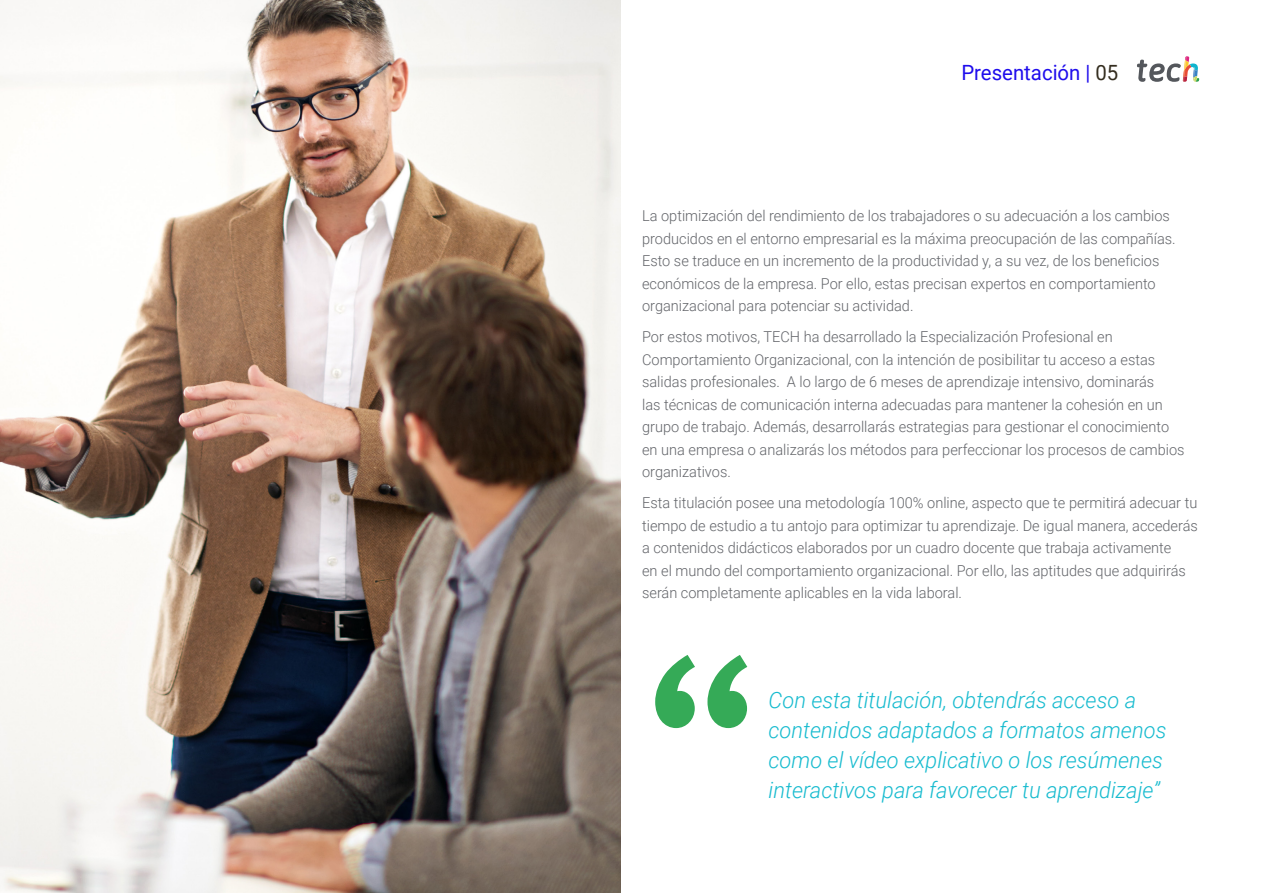
<style>
.page{position:relative;width:1263px;height:893px;background:#fff}
.page>*{position:absolute;margin:0;border:0;box-sizing:border-box;transform-origin:0 0}
.Destacados{font:italic 300 22.5px/30px "Roboto";color:#17bbcf}
.Sección___Pag{font:21px "Roboto";color:#1f0dec}
.Texto_Simple{font:300 15px/22.5px "Roboto";color:#63656a}
.s1{color:#342d1f}
</style>
<div class="page">
<svg style="left:655px;top:655px;width:92px;height:73px"></svg>
<img style="left:0;top:0;width:621px;height:893px">
<svg style="left:1137px;top:56px;width:62px;height:26px"></svg>
<p class="Sección___Pag" style="left:961px;top:57px;width:159px">Presentación | <span class="s1">05</span></p>
<p class="Texto_Simple" style="left:642px;top:204px;width:535px">La optimización del rendimiento de los trabajadores o su adecuación a los cambios producidos en el entorno empresarial es la máxima preocupación de las compañías.<br>Esto se traduce en un incremento de la productividad y, a su vez, de los beneficios económicos de la empresa. Por ello, estas precisan expertos en comportamiento organizacional para potenciar su actividad.</p>
<p class="Texto_Simple" style="left:642px;top:325px;width:544px">Por estos motivos, TECH ha desarrollado la Especialización Profesional en Comportamiento Organizacional, con la intención de posibilitar tu acceso a estas salidas profesionales. A lo largo de 6 meses de aprendizaje intensivo, dominarás<br>las técnicas de comunicación interna adecuadas para mantener la cohesión en un grupo de trabajo. Además, desarrollarás estrategias para gestionar el conocimiento en una empresa o analizarás los métodos para perfeccionar los procesos de cambios organizativos.</p>
<p class="Texto_Simple" style="left:642px;top:491px;width:557px">Esta titulación posee una metodología 100% online, aspecto que te permitirá adecuar tu tiempo de estudio a tu antojo para optimizar tu aprendizaje. De igual manera, accederás a contenidos didácticos elaborados por un cuadro docente que trabaja activamente<br>en el mundo del comportamiento organizacional. Por ello, las aptitudes que adquirirás serán completamente aplicables en la vida laboral.</p>
<p class="Destacados" style="left:768px;top:684px;width:399px">Con esta titulación, obtendrás acceso a contenidos adaptados a formatos amenos como el vídeo explicativo o los resúmenes interactivos para favorecer tu aprendizaje”</p>
</div>
